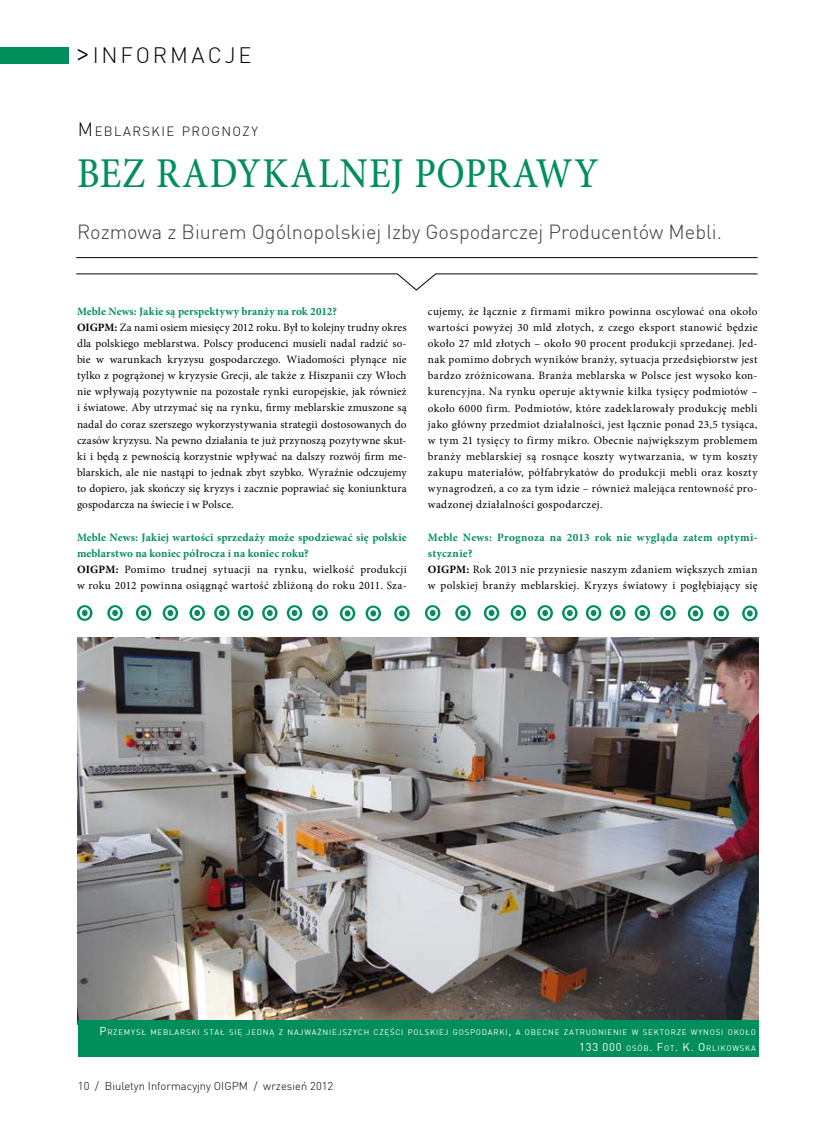
<style>
.page{position:relative;width:833px;height:1134px;background:#fff}
.page>*{position:absolute;margin:0;border:0;box-sizing:border-box;transform-origin:0 0}
.t1{font:500 42.5px "Minion Pro";letter-spacing:.03em;color:#008f5c;scale:.89 1}
.t2{font:300 21.88px "DINCE";letter-spacing:.13em;color:#000}
.t3{font:300 20px "DINCE";color:#3e3e40}
.t4{font:300 13.12px "DINCE";letter-spacing:.105em;color:#000}
.t5{font:11.25px/16.1px "Minion Pro";letter-spacing:.02em;color:#000}
.t6{font:300 11.25px "DINCE";color:#000}
.t7{font:7.88px/16.1px "DINCE";letter-spacing:.1em;color:#fff;text-align:right}
.s1{font-size:31.25px}
.s2{font-size:18.75px}
.s3{font-weight:700;color:#008f5c}
.s4{font-weight:700}
.s5{font-size:11.25px}
</style>
<div class="page">
<div style="left:0;top:47px;width:69px;height:17px;background:#008f5c"></div>
<hr style="left:76px;top:257px;width:681px;height:1px;background:#000">
<svg style="left:76px;top:274px;width:682px;height:16px"></svg>
<img style="left:78px;top:637px;width:680px;height:384px">
<div style="left:78px;top:1021px;width:680px;height:36px;background:#008f5c"></div>
<svg style="left:238px;top:605px;width:15px;height:16px"></svg>
<svg style="left:365px;top:605px;width:16px;height:16px"></svg>
<svg style="left:312px;top:605px;width:16px;height:16px"></svg>
<svg style="left:214px;top:605px;width:16px;height:16px"></svg>
<svg style="left:340px;top:605px;width:15px;height:16px"></svg>
<svg style="left:287px;top:605px;width:15px;height:16px"></svg>
<svg style="left:189px;top:605px;width:16px;height:16px"></svg>
<svg style="left:262px;top:605px;width:15px;height:16px"></svg>
<svg style="left:394px;top:605px;width:15px;height:16px"></svg>
<svg style="left:163px;top:605px;width:15px;height:16px"></svg>
<svg style="left:136px;top:605px;width:15px;height:16px"></svg>
<svg style="left:107px;top:605px;width:16px;height:16px"></svg>
<svg style="left:77px;top:605px;width:15px;height:16px"></svg>
<svg style="left:586px;top:605px;width:15px;height:16px"></svg>
<svg style="left:713px;top:605px;width:16px;height:16px"></svg>
<svg style="left:660px;top:605px;width:15px;height:16px"></svg>
<svg style="left:562px;top:605px;width:15px;height:16px"></svg>
<svg style="left:688px;top:605px;width:15px;height:16px"></svg>
<svg style="left:634px;top:605px;width:16px;height:16px"></svg>
<svg style="left:537px;top:605px;width:16px;height:16px"></svg>
<svg style="left:610px;top:605px;width:15px;height:16px"></svg>
<svg style="left:742px;top:605px;width:15px;height:16px"></svg>
<svg style="left:510px;top:605px;width:16px;height:16px"></svg>
<svg style="left:484px;top:605px;width:15px;height:16px"></svg>
<svg style="left:455px;top:605px;width:16px;height:16px"></svg>
<svg style="left:425px;top:605px;width:15px;height:16px"></svg>
<h2 class="t2" style="left:75px;top:41px;width:178px"><span class="s1">&gt;</span>INFORMACJE</h2>
<p class="t4" style="left:78px;top:123px;width:181px"><span class="s2">M</span> EBLARSKIE PROGNOZY</p>
<h1 class="t1" style="left:77px;top:145px;width:587px">BEZ RADYKALNEJ POPRAWY</h1>
<h3 class="t3" style="left:77px;top:219px;width:646px">Rozmowa z Biurem Ogólnopolskiej Izby Gospodarczej Producentów Mebli.</h3>
<p class="t5" style="left:77px;top:303px;width:331px"><span class="s3">Meble News: Jakie są perspektywy branży na rok 2012?<br></span><span class="s4">OIGPM:</span> Za nami osiem miesięcy 2012 roku. Był to kolejny trudny okres dla polskiego meblarstwa. Polscy producenci musieli nadal radzić so&shy;bie w warunkach kryzysu gospodarczego. Wiadomości płynące nie tylko z pogrążonej w kryzysie Grecji, ale także z Hiszpanii czy Włoch nie wpływają pozytywnie na pozostałe rynki europejskie, jak również i światowe. Aby utrzymać się na rynku, firmy meblarskie zmuszone są nadal do coraz szerszego wykorzystywania strategii dostosowanych do czasów kryzysu. Na pewno działania te już przynoszą pozytywne skut&shy;ki i będą z pewnością korzystnie wpływać na dalszy rozwój firm me&shy;blarskich, ale nie nastąpi to jednak zbyt szybko. Wyraźnie odczujemy to dopiero, jak skończy się kryzys i zacznie poprawiać się koniunktura gospodarcza na świecie i w Polsce.</p>
<p class="t5" style="left:77px;top:529px;width:331px"><span class="s3">Meble News: Jakiej wartości sprzedaży może spodziewać się polskie meblarstwo na koniec półrocza i na koniec roku?<br></span><span class="s4">OIGPM:</span> Pomimo trudnej sytuacji na rynku, wielkość produkcji w roku 2012 powinna osiągnąć wartość zbliżoną do roku 2011. Sza-</p>
<p class="t5" style="left:428px;top:303px;width:331px;text-align:justify">cujemy, że łącznie z firmami mikro powinna oscylować ona około wartości powyżej 30 mld złotych, z czego eksport stanowić będzie około 27 mld złotych – około 90 procent produkcji sprzedanej. Jed&shy;nak pomimo dobrych wyników branży, sytuacja przedsiębiorstw jest bardzo zróżnicowana. Branża meblarska w Polsce jest wysoko kon&shy;kurencyjna. Na rynku operuje aktywnie kilka tysięcy podmiotów – około 6000 firm. Podmiotów, które zadeklarowały produkcję mebli jako główny przedmiot działalności, jest łącznie ponad 23,5 tysiąca, w tym 21 tysięcy to firmy mikro. Obecnie największym problemem branży meblarskiej są rosnące koszty wytwarzania, w tym koszty zakupu materiałów, półfabrykatów do produkcji mebli oraz koszty wynagrodzeń, a co za tym idzie – również malejąca rentowność pro&shy;wadzonej działalności gospodarczej.</p>
<p class="t5" style="left:428px;top:529px;width:331px"><span class="s3">Meble News: Prognoza na 2013 rok nie wygląda zatem optymi&shy;stycznie?<br></span><span class="s4">OIGPM:</span> Rok 2013 nie przyniesie naszym zdaniem większych zmian w polskiej branży meblarskiej. Kryzys światowy i pogłębiający się</p>
<p class="t7" style="left:99px;top:1023px;width:658px"><span class="s5">P</span>RZEMYSŁ MEBLARSKI STAŁ SIĘ JEDNĄ Z NAJWAŻNIEJSZYCH CZĘŚCI POLSKIEJ GOSPODARKI<span class="s5">,</span> A OBECNE ZATRUDNIENIE W SEKTORZE WYNOSI OKOŁO<br><span class="s5">133 000</span> OSÓB<span class="s5">. F</span>OT<span class="s5">. K. O</span> RLIKOWS KA</p>
<p class="t6" style="left:78px;top:1079px;width:257px">10 / Biuletyn Informacyjny OIGPM / wrzesień 2012</p>
</div>
